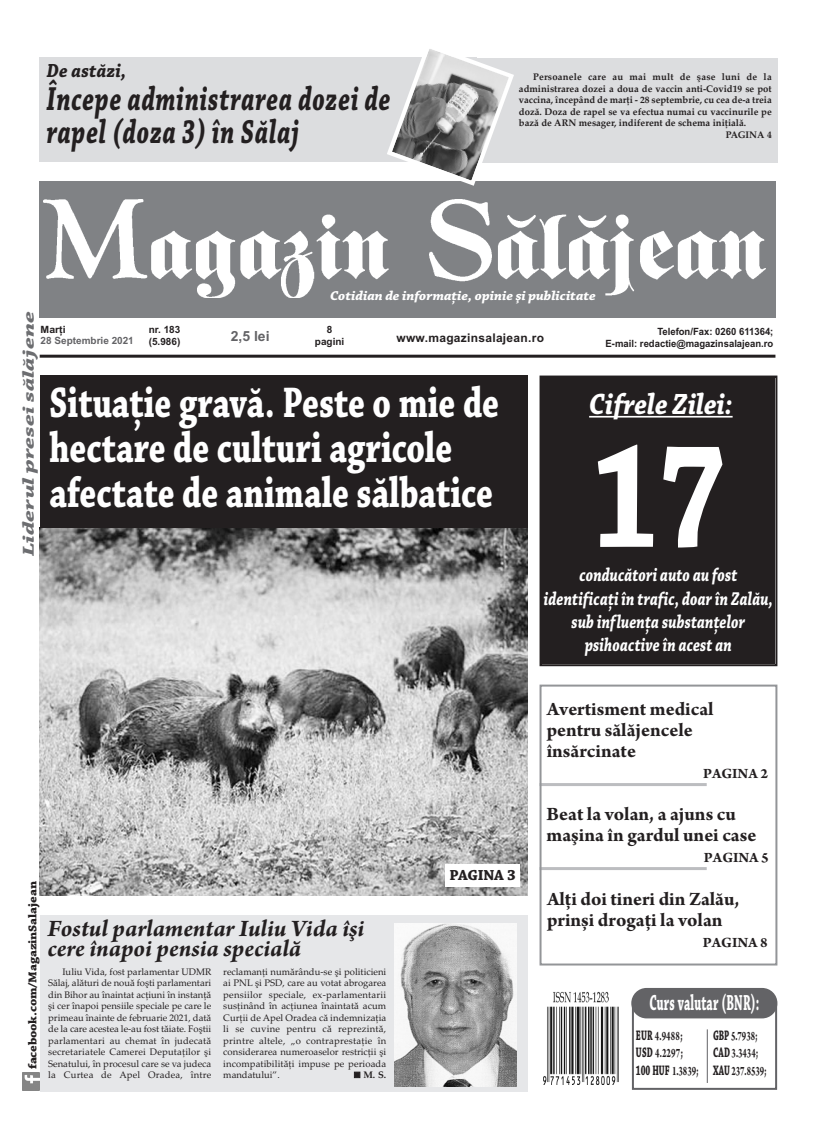
<style>
.page{position:relative;width:820px;height:1134px;background:#fff}
.page>*{position:absolute;margin:0;border:0;box-sizing:border-box;transform-origin:0 0}
.t1{font:700 155.2px "Chaparral Pro";color:#fff;scale:.76 1}
.t2{font:700 45px/45px "Chaparral Pro";color:#fff;scale:.75 1}
.t3{font:italic 700 35px/33px "Chaparral Pro";letter-spacing:.035em;color:#231f20;scale:.7 1}
.t4{font:italic 700 30.8px "Chaparral Pro";color:#fff;scale:.86 1}
.t5{font:italic 700 25px/20px "Arno Pro";color:#231f20}
.t6{font:700 22.9px "Chaparral Pro";letter-spacing:.015em;color:#fff;scale:.52 1}
.t7{font:700 20px/21px "Arno Pro";color:#231f20}
.t8{font:italic 700 20px "Chaparral Pro";letter-spacing:.01em;color:#231f20;scale:.9 1}
.t9{font:italic 700 19.5px/23.2px "Chaparral Pro";letter-spacing:.01em;color:#fff;text-align:center;scale:.75 1}
.t10{font:italic 700 16.6px "Chaparral Pro";color:#6c6d70;scale:1.5 1}
.t11{font:700 15.3px "Chaparral Pro";letter-spacing:-.01em;color:#231f20}
.t12{font:700 15px "Arno Pro";color:#231f20}
.t13{font:700 14.5px "Chaparral Pro";letter-spacing:-.005em;color:#231f20;scale:.6 1}
.t14{font:700 14px "Arial";color:#636366}
.t15{font:700 13.7px/17.4px "Arno Pro";color:#231f20;scale:.63 1}
.t16{font:700 13.7px/17.4px "Arno Pro";color:#231f20;scale:.64 1}
.t17{font:italic 700 13.6px "Chaparral Pro";color:#fff}
.t18{font:700 12px "Chaparral Pro";letter-spacing:-.01em;color:#231f20;scale:1.11 1}
.t19{font:700 12px "Arial";letter-spacing:.025em;color:#231f20}
.t20{font:700 10px/12.5px "Arial";color:#231f20;text-align:right;scale:.95 1}
.t21{font:700 10px/12px "Arial";color:#231f20;text-align:center}
.t22{font:700 10px "Arial";color:#636366}
.t23{font:700 10px "Arial";color:#231f20;scale:1.05 1}
.t24{font:9.5px/11.5px "Palatino Linotype";letter-spacing:.01em;color:#231f20;text-align:justify}
.t25{font:700 9.5px "Palatino Linotype";color:#231f20}
.t26{font:700 9.5px "Palatino Linotype";letter-spacing:.02em;color:#231f20}
.s1{font-family:"Chaparral Pro";font-size:14.5px}
.s2{font-size:14.5px}
.s3{font-family:"Arno Pro";font-size:13.7px}
.s4{font-family:"Arno Pro"}
</style>
<div class="page">
<div style="left:40px;top:915px;width:487px;height:176px;background:#e6e7e9"></div>
<img style="left:22px;top:1073px;width:17px;height:17px">
<div style="left:541px;top:378px;width:234px;height:286px;background:#231f20"></div>
<div style="left:539px;top:376px;width:238px;height:290px;border:2px solid #231f20"></div>
<hr style="left:589px;top:416px;width:143px;height:2px;background:#fff">
<div style="left:476px;top:58px;width:300px;height:104px;background:#dcdddf"></div>
<div style="left:39px;top:58px;width:437px;height:104px;background:#dcdddf"></div>
<div style="left:39px;top:181px;width:736px;height:137px;background:#808285"></div>
<div style="left:631px;top:1004px;width:145px;height:86px;border:2px solid #636366"></div>
<div style="left:631px;top:988px;width:146px;height:30px;background:#636366;border-radius:15px"></div>
<hr style="left:706px;top:1029px;width:1px;height:54px;background:#636366">
<svg style="left:543px;top:1006px;width:76px;height:79px"></svg>
<img style="left:543px;top:991px;width:74px;height:93px">
<hr style="left:40px;top:355px;width:735px;height:3px;background:#231f20">
<img style="left:44px;top:200px;width:721px;height:98px">
<svg style="left:384px;top:49px;width:132px;height:137px"></svg>
<hr style="left:539px;top:867px;width:167px;height:3px;background:#bcbdc0">
<hr style="left:539px;top:783px;width:167px;height:3px;background:#bcbdc0">
<div style="left:539px;top:685px;width:238px;height:280px;border:2px solid #939598"></div>
<img style="left:40px;top:528px;width:487px;height:368px">
<div style="left:445px;top:864px;width:74px;height:23px;background:#fff"></div>
<div style="left:40px;top:376px;width:487px;height:152px;background:#231f20"></div>
<img style="left:394px;top:923px;width:122px;height:163px">
<h3 class="t8" style="left:47px;top:59px;width:90px">De astăzi,</h3>
<h3 class="t3" style="left:47px;top:82px;width:492px">Începe administrarea dozei de rapel (doza 3) în Sălaj</h3>
<p class="t26" style="left:533px;top:73px;width:240px">Persoanele care au mai mult de şase luni de la</p>
<p class="t25" style="left:518px;top:85px;width:254px">administrarea dozei a doua de vaccin anti-Covid19 se pot</p>
<p class="t25" style="left:518px;top:96px;width:254px">vaccina, începând de marţi - 28 septembrie, cu cea de-a treia</p>
<p class="t25" style="left:518px;top:108px;width:254px">doză. Doza de rapel se va efectua numai cu vaccinurile pe</p>
<p class="t25" style="left:518px;top:119px;width:229px">bază de ARN mesager, indiferent de schema iniţială.</p>
<p class="t25" style="left:725px;top:131px;width:47px">PAGINA 4</p>
<h3 class="t17" style="left:330px;top:288px;width:267px">Cotidian de informaţie, opinie şi publicitate</h3>
<h3 class="t10" style="left:18px;top:556px;width:165px;rotate:-90deg">Liderul presei sălăjene</h3>
<p class="t21" style="left:315px;top:324px;width:31px">8 pagini</p>
<p class="t23" style="left:41px;top:326px;width:25px">Marţi</p>
<p class="t22" style="left:41px;top:337px;width:95px">28 Septembrie 2021</p>
<p class="t21" style="left:149px;top:325px;width:33px;line-height:11.1px;text-align:left">nr. 183 (5.986)</p>
<h3 class="t14" style="left:231px;top:331px;width:40px">2,5 lei</h3>
<p class="t19" style="left:396px;top:333px;width:149px">www.magazinsalajean.ro</p>
<h2 class="t2" style="left:49px;top:385px;width:600px">Situație gravă. Peste o mie de hectare de culturi agricole afectate de animale sălbatice</h2>
<p class="t20" style="left:605px;top:326px;width:178px">Telefon/Fax: 0260 611364;<br>E-mail: redactie@magazinsalajean.ro</p>
<h3 class="t4" style="left:589px;top:385px;width:168px">Cifrele Zilei:</h3>
<h1 class="t1" style="left:591px;top:438px;width:177px">17</h1>
<h3 class="t9" style="left:579px;top:563px;width:212px">conducători auto au fost</h3>
<h3 class="t9" style="left:543px;top:586px;width:307px">identificați în trafic, doar în Zalău, sub influența substanțelor psihoactive în acest an</h3>
<h3 class="t7" style="left:546px;top:700px;width:168px">Avertisment medical pentru sălăjencele însărcinate</h3>
<h3 class="t12" style="left:702px;top:768px;width:66px">PAGINA 2</h3>
<p class="t18" style="left:28px;top:1069px;width:171px;rotate:-90deg">facebook.com/MagazinSalajean</p>
<h3 class="t5" style="left:47px;top:917px;width:318px">Fostul parlamentar Iuliu Vida îşi cere înapoi pensia specială</h3>
<p class="t24" style="left:48px;top:967px;width:165px;text-indent:14px">Iuliu Vida, fost parlamentar UDMR Sălaj, alături de nouă foşti parlamentari din Bihor au înaintat acţiuni în instanţă şi cer înapoi pensiile speciale pe care le primeau înainte de februarie 2021, dată de la care acestea le-au fost tăiate. Foştii parlamentari au chemat în judecată secretariatele Camerei Deputaţilor şi Senatului, în procesul care se va judeca la Curtea de Apel Oradea, între</p>
<p class="t24" style="left:223px;top:967px;width:164px">reclamanţi numărându-se şi politicieni ai PNL şi PSD, care au votat abrogarea pensiilor speciale, ex-parlamentarii susţinând în acţiunea înaintată acum Curţii de Apel Oradea că indemnizaţia li se cuvine pentru că reprezintă, printre altele, „o contraprestaţie în considerarea numeroaselor restricţii şi incompatibilităţi impuse pe perioada mandatului”.</p>
<p class="t25" style="left:363px;top:1071px;width:24px">M. S.</p>
<h3 class="t11" style="left:449px;top:869px;width:68px">PAGINA 3</h3>
<h3 class="t7" style="left:546px;top:805px;width:211px">Beat la volan, a ajuns cu maşina în gardul unei case</h3>
<h3 class="t12" style="left:703px;top:851px;width:66px">PAGINA 5</h3>
<h3 class="t7" style="left:546px;top:890px;width:194px">Alţi doi tineri din Zalău, prinși drogați la volan</h3>
<h3 class="t12" style="left:702px;top:937px;width:66px">PAGINA 8</h3>
<h3 class="t6" style="left:649px;top:994px;width:213px">Curs valutar (BNR):</h3>
<h3 class="t16" style="left:635px;top:1028px;width:75px"><span class="s1">EUR</span> 4.9488<span class="s2">;<br></span><span class="s1">USD</span> 4.2297<span class="s2">;</span></h3>
<h3 class="t13" style="left:635px;top:1064px;width:106px">100 HUF <span class="s3">1.3839</span><span class="s4">;</span></h3>
<h3 class="t15" style="left:712px;top:1028px;width:87px"><span class="s1">GBP</span> 5.7938<span class="s2">;<br></span><span class="s1">CAD</span> 3.3434<span class="s2">;<br></span><span class="s1">XAU</span> 237.8539<span class="s2">;</span></h3>
</div>
